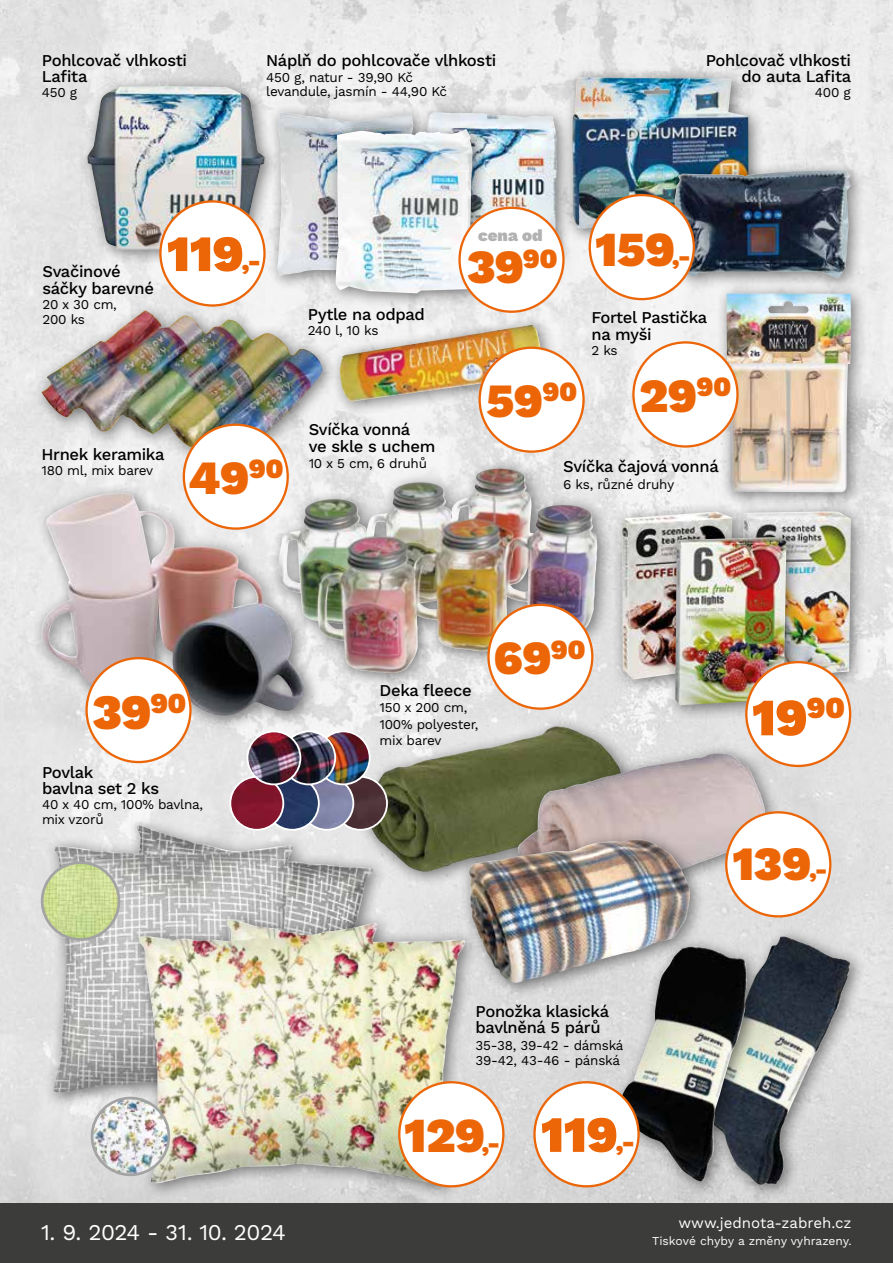
<style>
.page{position:relative;width:893px;height:1263px;background:#fff}
.page>*{position:absolute;margin:0;border:0;box-sizing:border-box;transform-origin:0 0}
.t1{font:900 52.35px "Work Sans";color:#ec6608}
.t2{font:900 51px "Work Sans";letter-spacing:-.01em;color:#ec6608}
.t3{font:900 49.5px "Work Sans";color:#ec6608}
.t4{font:900 48.9px "Work Sans";letter-spacing:-.01em;color:#ec6608}
.t5{font:900 47.7px "Work Sans";letter-spacing:-.01em;color:#ec6608}
.t6{font:22.5px "Work Sans";letter-spacing:-.02em;color:#fff}
.t7{font:900 16.8px "Work Sans";color:#b3b2b2}
.t8{font:500 16.5px/16.5px "Work Sans";letter-spacing:-.02em;color:#000}
.t9{font:15px "Work Sans";color:#fff}
.t10{font:13.5px/15px "Work Sans";letter-spacing:-.02em;color:#000}
.t11{font:12px "Work Sans";color:#fff}
.s1{font-size:25.5px}
.s2{font-size:24.45px}
.s3{font-size:23.85px}
</style>
<div class="page">
<img style="left:0;top:0;width:893px;height:1203px">
<div style="left:31px;top:482px;width:290px;height:250px;background:#000;opacity:.5"></div>
<img style="left:42px;top:492px;width:263px;height:223px">
<div style="left:0;top:1203px;width:893px;height:60px;background:#3c3c3b"></div>
<div style="left:87px;top:658px;width:103px;height:104px;background:#fff;border-radius:50%"></div>
<div style="left:85px;top:657px;width:107px;height:106px;border:2px solid #ec6608;border-radius:50%"></div>
<div style="left:44px;top:816px;width:345px;height:311px;background:#000;opacity:.5"></div>
<img style="left:53px;top:825px;width:320px;height:286px">
<div style="left:128px;top:909px;width:353px;height:293px;background:#000;opacity:.5"></div>
<img style="left:138px;top:919px;width:328px;height:267px">
<div style="left:78px;top:76px;width:203px;height:191px;background:#000;opacity:.5"></div>
<img style="left:87px;top:86px;width:178px;height:164px">
<div style="left:268px;top:103px;width:162px;height:190px;background:#000;opacity:.5"></div>
<img style="left:277px;top:113px;width:136px;height:164px">
<div style="left:415px;top:102px;width:159px;height:191px;background:#000;opacity:.5"></div>
<img style="left:426px;top:112px;width:131px;height:123px">
<div style="left:561px;top:67px;width:204px;height:179px;background:#000;opacity:.5"></div>
<img style="left:572px;top:77px;width:177px;height:152px">
<div style="left:664px;top:160px;width:202px;height:135px;background:#000;opacity:.5"></div>
<img style="left:674px;top:170px;width:177px;height:109px">
<div style="left:32px;top:301px;width:307px;height:180px;background:#ebebeb"></div>
<img style="left:41px;top:310px;width:282px;height:155px">
<div style="left:330px;top:315px;width:228px;height:102px;background:#000;opacity:.5"></div>
<img style="left:339px;top:325px;width:203px;height:77px">
<div style="left:679px;top:926px;width:187px;height:275px;background:#000;opacity:.5"></div>
<img style="left:764px;top:936px;width:87px;height:253px">
<div style="left:716px;top:283px;width:151px;height:226px;background:#000;opacity:.5"></div>
<img style="left:726px;top:293px;width:125px;height:199px">
<div style="left:357px;top:716px;width:284px;height:172px;background:#000;opacity:.5"></div>
<img style="left:366px;top:726px;width:260px;height:146px">
<div style="left:269px;top:457px;width:345px;height:232px;background:#000;opacity:.5"></div>
<img style="left:279px;top:469px;width:319px;height:205px">
<div style="left:611px;top:501px;width:138px;height:195px;background:#000;opacity:.5"></div>
<img style="left:622px;top:511px;width:110px;height:169px">
<div style="left:732px;top:501px;width:135px;height:195px;background:#000;opacity:.5"></div>
<img style="left:743px;top:511px;width:108px;height:169px">
<div style="left:160px;top:201px;width:104px;height:104px;background:#fff;border-radius:50%"></div>
<div style="left:159px;top:200px;width:107px;height:107px;border:2px solid #ec6608;border-radius:50%"></div>
<div style="left:325px;top:119px;width:164px;height:191px;background:#000;opacity:.5"></div>
<img style="left:336px;top:129px;width:137px;height:164px">
<div style="left:460px;top:208px;width:103px;height:104px;background:#fff;border-radius:50%"></div>
<div style="left:458px;top:207px;width:107px;height:106px;border:2px solid #ec6608;border-radius:50%"></div>
<div style="left:590px;top:195px;width:104px;height:104px;background:#fff;border-radius:50%"></div>
<div style="left:589px;top:194px;width:106px;height:106px;border:2px solid #ec6608;border-radius:50%"></div>
<div style="left:184px;top:425px;width:104px;height:104px;background:#fff;border-radius:50%"></div>
<div style="left:183px;top:423px;width:106px;height:107px;border:2px solid #ec6608;border-radius:50%"></div>
<div style="left:480px;top:348px;width:104px;height:104px;background:#fff;border-radius:50%"></div>
<div style="left:478px;top:347px;width:107px;height:106px;border:2px solid #ec6608;border-radius:50%"></div>
<div style="left:633px;top:342px;width:104px;height:104px;background:#fff;border-radius:50%"></div>
<div style="left:632px;top:341px;width:107px;height:107px;border:2px solid #ec6608;border-radius:50%"></div>
<div style="left:488px;top:605px;width:104px;height:104px;background:#fff;border-radius:50%"></div>
<div style="left:487px;top:604px;width:106px;height:106px;border:2px solid #ec6608;border-radius:50%"></div>
<div style="left:664px;top:527px;width:139px;height:194px;background:#000;opacity:.5"></div>
<img style="left:675px;top:537px;width:111px;height:168px">
<div style="left:746px;top:662px;width:104px;height:104px;background:#fff;border-radius:50%"></div>
<div style="left:745px;top:661px;width:106px;height:106px;border:2px solid #ec6608;border-radius:50%"></div>
<img style="left:42px;top:862px;width:77px;height:77px;border-radius:38px">
<div style="left:41px;top:861px;width:79px;height:80px;border:3px solid #a3a3a3;border-radius:50%"></div>
<img style="left:92px;top:1098px;width:77px;height:77px;border-radius:38px">
<div style="left:91px;top:1097px;width:79px;height:79px;border:3px solid #a3a3a3;border-radius:50%"></div>
<div style="left:399px;top:1082px;width:104px;height:104px;background:#fff;border-radius:50%"></div>
<div style="left:398px;top:1081px;width:106px;height:106px;border:2px solid #ec6608;border-radius:50%"></div>
<div style="left:508px;top:743px;width:273px;height:171px;background:#000;opacity:.5"></div>
<img style="left:517px;top:753px;width:248px;height:145px">
<div style="left:459px;top:829px;width:248px;height:171px;background:#000;opacity:.5"></div>
<img style="left:469px;top:839px;width:221px;height:145px">
<div style="left:726px;top:812px;width:104px;height:104px;background:#fff;border-radius:50%"></div>
<div style="left:725px;top:811px;width:106px;height:106px;border:2px solid #ec6608;border-radius:50%"></div>
<div style="left:611px;top:936px;width:153px;height:262px;background:#000;opacity:.5"></div>
<img style="left:621px;top:946px;width:126px;height:236px">
<div style="left:534px;top:1082px;width:104px;height:104px;background:#fff;border-radius:50%"></div>
<div style="left:533px;top:1081px;width:107px;height:106px;border:2px solid #ec6608;border-radius:50%"></div>
<img style="left:334px;top:777px;width:53px;height:53px;border-radius:26px">
<div style="left:333px;top:776px;width:55px;height:55px;border:2px solid #fff;border-radius:50%"></div>
<img style="left:300px;top:777px;width:53px;height:53px;border-radius:26px">
<div style="left:299px;top:776px;width:55px;height:55px;border:2px solid #fff;border-radius:50%"></div>
<img style="left:266px;top:777px;width:53px;height:53px;border-radius:26px">
<div style="left:265px;top:776px;width:55px;height:55px;border:2px solid #fff;border-radius:50%"></div>
<img style="left:230px;top:777px;width:53px;height:53px;border-radius:26px">
<div style="left:229px;top:776px;width:55px;height:55px;border:2px solid #fff;border-radius:50%"></div>
<img style="left:335px;top:731px;width:35px;height:53px">
<div style="left:316px;top:730px;width:55px;height:55px;border:2px solid #fff;border-radius:50%"></div>
<img style="left:300px;top:731px;width:35px;height:53px">
<div style="left:281px;top:730px;width:55px;height:55px;border:2px solid #fff;border-radius:50%"></div>
<img style="left:247px;top:731px;width:53px;height:53px">
<div style="left:246px;top:730px;width:55px;height:55px;border:2px solid #fff;border-radius:50%"></div>
<p class="t8" style="left:42px;top:53px;width:147px">Pohlcovač vlhkosti<br>Lafita</p>
<p class="t10" style="left:42px;top:86px;width:37px">450 g</p>
<p class="t8" style="left:266px;top:52px;width:231px">Náplň do pohlcovače vlhkosti</p>
<p class="t10" style="left:266px;top:71px;width:182px;line-height:13.5px">450 g, natur - 39,90 Kč levandule, jasmín - 44,90 Kč</p>
<p class="t8" style="left:706px;top:53px;width:147px;text-align:right">Pohlcovač vlhkosti do auta Lafita</p>
<p class="t10" style="left:815px;top:86px;width:37px">400 g</p>
<h2 class="t2" style="left:167px;top:224px;width:96px">119<span class="s1">,-</span></h2>
<p class="t8" style="left:43px;top:264px;width:113px">Svačinové sáčky barevné</p>
<p class="t10" style="left:43px;top:297px;width:76px">20 x 30 cm,<br>200 ks</p>
<p class="t8" style="left:308px;top:307px;width:119px">Pytle na odpad</p>
<p class="t10" style="left:308px;top:324px;width:72px">240 l, 10 ks</p>
<p class="t8" style="left:41px;top:447px;width:125px">Hrnek keramika</p>
<p class="t10" style="left:41px;top:464px;width:113px">180 ml, mix barev</p>
<h3 class="t5" style="left:189px;top:451px;width:97px">49<sup>90</sup></h3>
<p class="t8" style="left:309px;top:422px;width:128px">Svíčka vonná<br>ve skle s uchem</p>
<p class="t10" style="left:309px;top:457px;width:120px">10 x 5 cm, 6 druhů</p>
<p class="t7" style="left:478px;top:226px;width:66px">cena od</p>
<h3 class="t4" style="left:595px;top:221px;width:97px">159<span class="s2">,-</span></h3>
<h3 class="t5" style="left:467px;top:240px;width:92px">39<sup>90</sup></h3>
<p class="t8" style="left:591px;top:310px;width:117px">Fortel Pastička na myši</p>
<p class="t10" style="left:591px;top:343px;width:28px">2 ks</p>
<h3 class="t5" style="left:486px;top:374px;width:92px">59<sup>90</sup></h3>
<h3 class="t5" style="left:639px;top:369px;width:94px">29<sup>90</sup></h3>
<p class="t8" style="left:563px;top:459px;width:157px">Svíčka čajová vonná</p>
<p class="t10" style="left:563px;top:477px;width:113px">6 ks, různé druhy</p>
<h3 class="t3" style="left:92px;top:684px;width:95px">39<sup>90</sup></h3>
<p class="t8" style="left:42px;top:764px;width:119px">Povlak<br>bavlna set 2 ks</p>
<p class="t10" style="left:42px;top:797px;width:163px">40 x 40 cm, 100% bavlna, mix vzorů</p>
<p class="t8" style="left:380px;top:683px;width:94px">Deka fleece</p>
<p class="t10" style="left:380px;top:700px;width:100px;line-height:16.5px">150 x 200 cm,<br>100% polyester, mix barev</p>
<h3 class="t5" style="left:494px;top:631px;width:94px">69<sup>90</sup></h3>
<h1 class="t1" style="left:752px;top:687px;width:95px">19<sup>90</sup></h1>
<h3 class="t6" style="left:41px;top:1219px;width:246px">1. 9. 2024 - 31. 10. 2024</h3>
<h3 class="t5" style="left:732px;top:836px;width:97px">139<span class="s3">,-</span></h3>
<p class="t8" style="left:475px;top:1004px;width:135px">Ponožka klasická bavlněná 5 párů</p>
<p class="t10" style="left:475px;top:1038px;width:150px">35-38, 39-42 - dámská<br>39-42, 43-46 - pánská</p>
<h3 class="t4" style="left:404px;top:1107px;width:98px">129<span class="s2">,-</span></h3>
<h2 class="t2" style="left:541px;top:1105px;width:96px">119<span class="s1">,-</span></h2>
<p class="t9" style="left:678px;top:1214px;width:175px">www.jednota-zabreh.cz</p>
<p class="t11" style="left:652px;top:1233px;width:201px">Tiskové chyby a změny vyhrazeny.</p>
</div>
